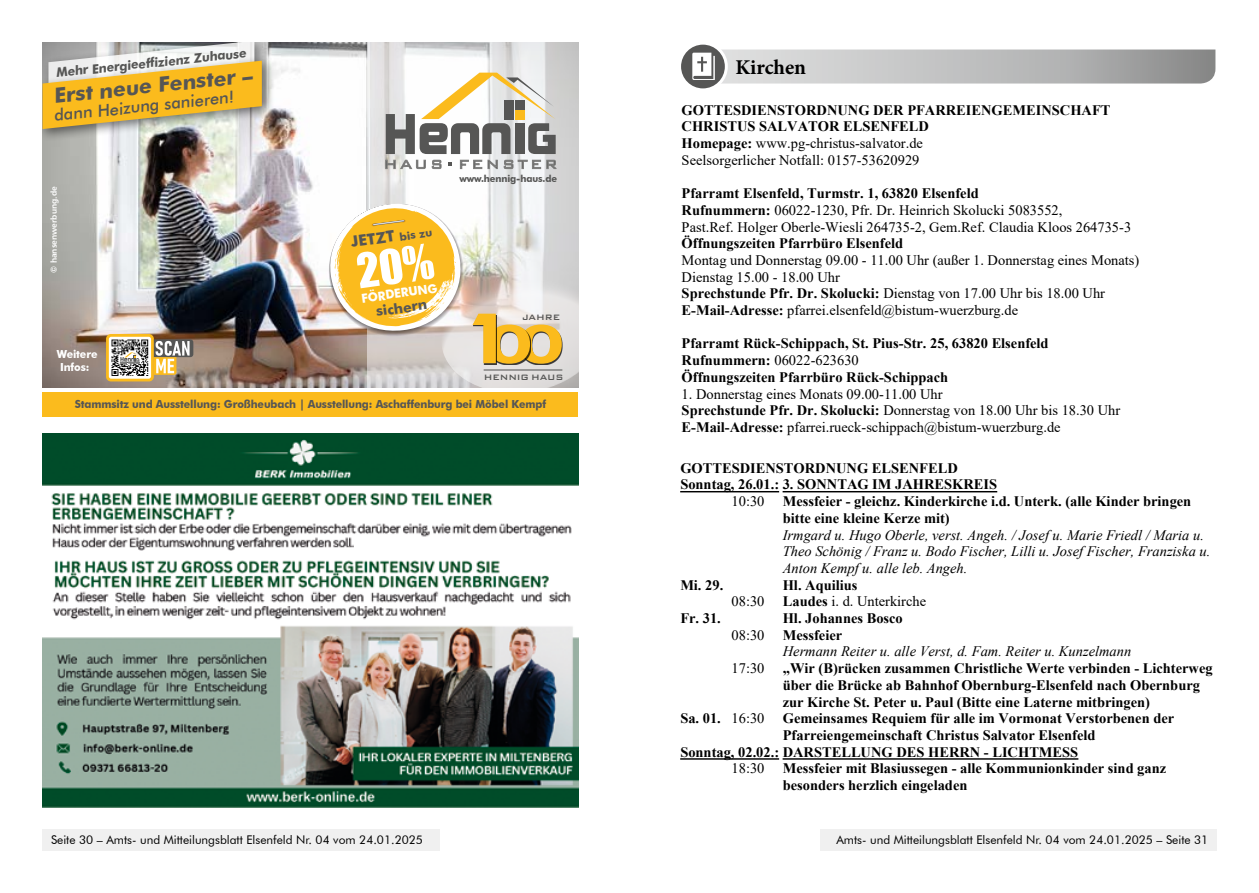
<style>
.page{position:relative;width:1259px;height:893px;background:#fff}
.page>*{position:absolute;margin:0;border:0;box-sizing:border-box;transform-origin:0 0}
.t1{font:700 21px "Minion Pro";color:#000}
.t2{font:700 20.85px "Futura BT";color:#565655}
.t3{font:500 16.65px "Futura BT";color:#565655}
.t4{font:700 15.45px "Futura BT";color:#565655}
.t5{font:700 14.4px/16.6px "Times New Roman";color:#000}
.t6{font:14.4px/16.6px "Times New Roman";color:#000}
.t7{font:italic 14.4px/16.6px "Times New Roman";color:#000}
.t8{font:700 14.1px "Futura BT";color:#565655}
.t9{font:700 12.9px "Futura BT";color:#565655;scale:.96 1}
.t10{font:700 12.45px "Futura BT";color:#fff;scale:.96 1}
.t11{font:12px "Futura BT";color:#000}
.t12{font:700 11.1px "Futura BT";letter-spacing:-.01em;color:#565655;scale:.96 1}
.t13{font:700 11.1px/13.2px "Futura BT";letter-spacing:-.01em;color:#fff;scale:.96 1}
.t14{font:500 10.35px "Bank Gothic BT";letter-spacing:-.01em;color:#565655;scale:.96 1}
.t15{font:700 9.75px "Futura BT";letter-spacing:-.01em;color:#565655;scale:.96 1}
.t16{font:8.4px "Humanist 777 BT Bold B";color:#fff}
.s1{font-size:11.1px}
.s2{font-weight:400}
.s3{font-weight:700}
</style>
<div class="page">
<img style="left:43px;top:43px;width:324px;height:345px">
<svg style="left:367px;top:43px;width:211px;height:157px"></svg>
<div style="left:43px;top:392px;width:535px;height:25px;background:#fbbb1d"></div>
<svg style="left:386px;top:73px;width:170px;height:81px"></svg>
<svg style="left:386px;top:160px;width:170px;height:9px"></svg>
<div style="left:43px;top:55px;width:232px;height:87px;background:#000;opacity:.5"></div>
<svg style="left:43px;top:43px;width:219px;height:86px;background:#e6c571"></svg>
<svg style="left:106px;top:334px;width:48px;height:47px"></svg>
<div style="left:109px;top:337px;width:42px;height:42px;background:#fff;border-radius:2px"></div>
<svg style="left:154px;top:339px;width:39px;height:36px"></svg>
<svg style="left:111px;top:339px;width:38px;height:37px"></svg>
<svg style="left:111px;top:340px;width:37px;height:36px"></svg>
<svg style="left:326px;top:200px;width:252px;height:188px"></svg>
<img style="left:43px;top:434px;width:535px;height:374px">
<div style="left:819px;top:829px;width:397px;height:21px;background:#f0f0f0"></div>
<div style="left:43px;top:829px;width:397px;height:21px;background:#f0f0f0"></div>
<svg style="left:681px;top:44px;width:534px;height:45px"></svg>
<hr style="left:680px;top:491px;width:99px;height:1px;background:#000">
<hr style="left:782px;top:491px;width:215px;height:1px;background:#000">
<hr style="left:680px;top:758px;width:99px;height:2px;background:#000">
<hr style="left:782px;top:758px;width:296px;height:2px;background:#000">
<p class="t9" style="left:55px;top:65px;width:201px;rotate:-6deg">Mehr Energieeffizienz Zuhause</p>
<h2 class="t2" style="left:52px;top:83px;width:201px;rotate:-6deg">Erst neue Fenster –</h2>
<p class="t3" style="left:53px;top:105px;width:182px;rotate:-6deg">dann Heizung sanieren!</p>
<p class="t16" style="left:49px;top:273px;width:88px;rotate:-90deg">© hansenwerbung.de</p>
<p class="t13" style="left:57px;top:347px;width:44px">Weitere<br>Infos:</p>
<p class="t4" style="left:350px;top:233px;width:83px;rotate:-8deg">JETZT <span class="s1">bis zu</span></p>
<p class="t10" style="left:360px;top:291px;width:81px;rotate:-8deg">FÖRDERUNG</p>
<p class="t8" style="left:375px;top:303px;width:53px;rotate:-8deg">sichern</p>
<p class="t15" style="left:459px;top:172px;width:103px">www.hennig-haus.de</p>
<p class="t14" style="left:522px;top:311px;width:41px">JAHRE</p>
<p class="t14" style="left:484px;top:372px;width:85px">HENNIG HAUS</p>
<p class="t12" style="left:75px;top:397px;width:492px">Stammsitz und Ausstellung: Großheubach | Ausstellung: Aschaffenburg bei Möbel Kempf</p>
<h1 class="t1" style="left:735px;top:52px;width:72px">Kirchen</h1>
<p class="t5" style="left:681px;top:102px;width:430px">GOTTESDIENSTORDNUNG DER PFARREIENGEMEINSCHAFT CHRISTUS SALVATOR ELSENFELD<br>Homepage: <span class="s2">www.pg-christus-salvator.de<br>Seelsorgerlicher Notfall: 0157-53620929</span></p>
<p class="t6" style="left:681px;top:186px;width:451px"><span class="s3">Pfarramt Elsenfeld, Turmstr. 1, 63820 Elsenfeld<br>Rufnummern:</span> 06022-1230, Pfr. Dr. Heinrich Skolucki 5083552,<br>Past.Ref. Holger Oberle-Wiesli 264735-2, Gem.Ref. Claudia Kloos 264735-3</p>
<p class="t5" style="left:681px;top:235px;width:223px">Öffnungszeiten Pfarrbüro Elsenfeld</p>
<p class="t6" style="left:681px;top:253px;width:459px">Montag und Donnerstag 09.00 - 11.00 Uhr (außer 1. Donnerstag eines Monats)<br>Dienstag 15.00 - 18.00 Uhr<br><span class="s3">Sprechstunde Pfr. Dr. Skolucki:</span> Dienstag von 17.00 Uhr bis 18.00 Uhr <span class="s3">E-Mail-Adresse:</span> pfarrei.elsenfeld@bistum-wuerzburg.de</p>
<p class="t5" style="left:681px;top:336px;width:368px">Pfarramt Rück-Schippach, St. Pius-Str. 25, 63820 Elsenfeld<br>Rufnummern: <span class="s2">06022-623630<br></span>Öffnungszeiten Pfarrbüro Rück-Schippach</p>
<p class="t6" style="left:681px;top:387px;width:440px">1. Donnerstag eines Monats 09.00-11.00 Uhr<br><span class="s3">Sprechstunde Pfr. Dr. Skolucki:</span> Donnerstag von 18.00 Uhr bis 18.30 Uhr<br><span class="s3">E-Mail-Adresse:</span> pfarrei.rueck-schippach@bistum-wuerzburg.de</p>
<p class="t5" style="left:680px;top:460px;width:318px">GOTTESDIENSTORDNUNG ELSENFELD<br>Sonntag, 26.01.: 3. SONNTAG IM JAHRESKREIS</p>
<p class="t6" style="left:731px;top:494px;width:34px">10:30</p>
<p class="t5" style="left:783px;top:493px;width:410px">Messfeier - gleichz. Kinderkirche i.d. Unterk. (alle Kinder bringen bitte eine kleine Kerze mit)</p>
<p class="t7" style="left:783px;top:528px;width:429px">Irmgard u. Hugo Oberle, verst. Angeh. / Josef u. Marie Friedl / Maria u.<br>Theo Schönig / Franz u. Bodo Fischer, Lilli u. Josef Fischer, Franziska u.<br>Anton Kempf u. alle leb. Angeh.</p>
<p class="t5" style="left:680px;top:577px;width:44px">Mi. 29.</p>
<p class="t5" style="left:782px;top:577px;width:76px">Hl. Aquilius</p>
<p class="t6" style="left:731px;top:594px;width:34px">08:30</p>
<p class="t6" style="left:783px;top:594px;width:145px"><span class="s3">Laudes</span> i. d. Unterkirche</p>
<p class="t5" style="left:680px;top:610px;width:42px">Fr. 31.</p>
<p class="t5" style="left:782px;top:610px;width:122px">Hl. Johannes Bosco</p>
<p class="t6" style="left:731px;top:628px;width:34px">08:30</p>
<p class="t5" style="left:783px;top:627px;width:61px">Messfeier</p>
<p class="t7" style="left:783px;top:645px;width:350px">Hermann Reiter u. alle Verst, d. Fam. Reiter u. Kunzelmann</p>
<p class="t6" style="left:731px;top:661px;width:34px">17:30</p>
<p class="t5" style="left:783px;top:660px;width:431px">„Wir (B)rücken zusammen Christliche Werte verbinden - Lichterweg über die Brücke ab Bahnhof Obernburg-Elsenfeld nach Obernburg zur Kirche St. Peter u. Paul (Bitte eine Laterne mitbringen)</p>
<p class="t5" style="left:680px;top:710px;width:86px">Sa. 01. <span class="s2">16:30</span></p>
<p class="t5" style="left:783px;top:710px;width:393px">Gemeinsames Requiem für alle im Vormonat Verstorbenen der</p>
<p class="t5" style="left:783px;top:727px;width:314px">Pfarreiengemeinschaft Christus Salvator Elsenfeld</p>
<p class="t5" style="left:680px;top:744px;width:399px">Sonntag, 02.02.: DARSTELLUNG DES HERRN - LICHTMESS</p>
<p class="t6" style="left:731px;top:761px;width:34px">18:30</p>
<p class="t5" style="left:783px;top:760px;width:385px">Messfeier mit Blasiussegen - alle Kommunionkinder sind ganz besonders herzlich eingeladen</p>
<p class="t11" style="left:51px;top:833px;width:373px">Seite 30 – Amts- und Mitteilungsblatt Elsenfeld Nr. 04 vom 24.01.2025</p>
<p class="t11" style="left:836px;top:833px;width:373px">Amts- und Mitteilungsblatt Elsenfeld Nr. 04 vom 24.01.2025 – Seite 31</p>
</div>
